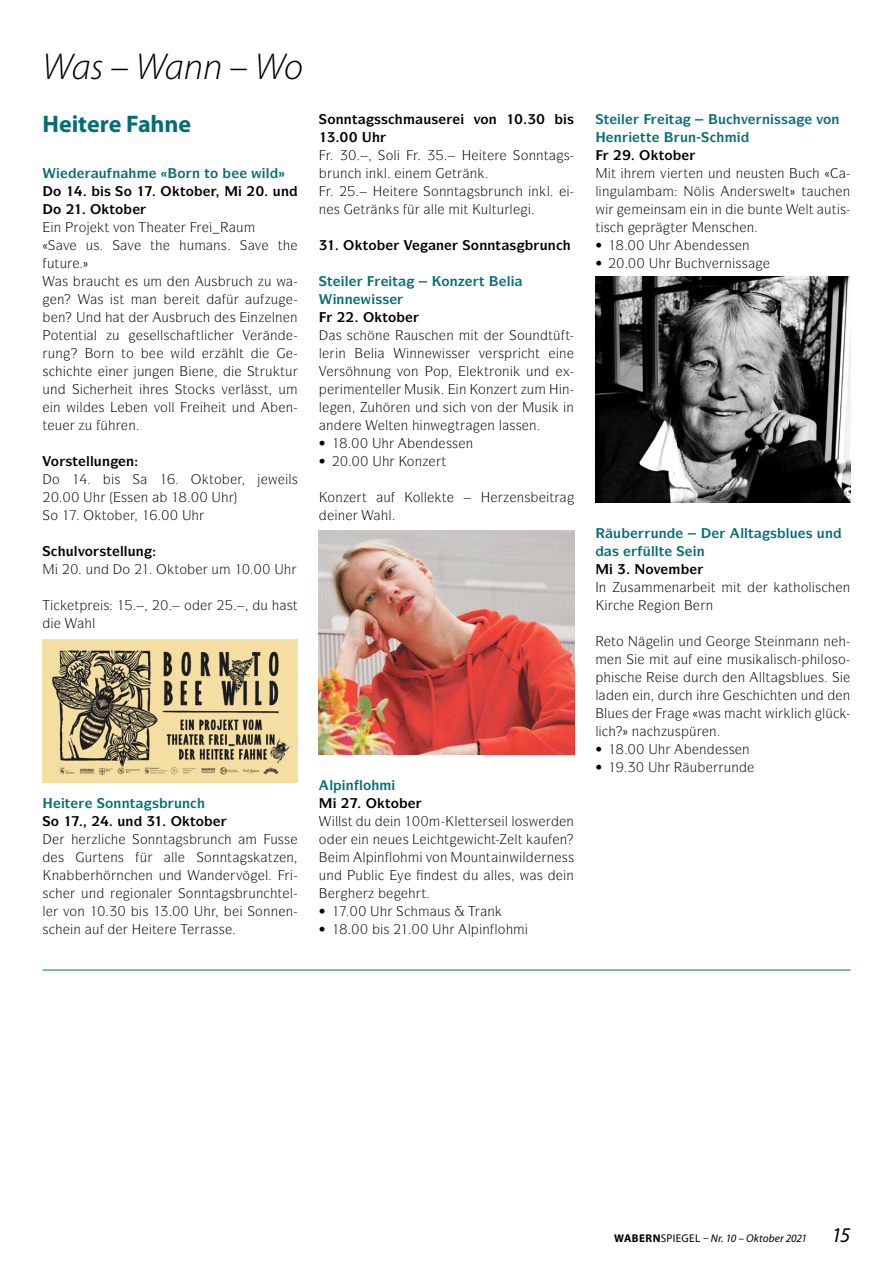
<style>
.page{position:relative;width:893px;height:1263px;background:#fff}
.page>*{position:absolute;margin:0;border:0;box-sizing:border-box;transform-origin:0 0}
.t1{font:italic 300 37.5px "Myriad Pro";letter-spacing:-.01em;color:#000}
.t2{font:700 24px "Myriad Pro";letter-spacing:-.005em;color:#036d75}
.t3{font:13.5px "ITC Symbol Std";color:#000}
.t4{font:700 13.5px "ITC Symbol Std";color:#036d75}
.t5{font:700 13.5px "ITC Symbol Std";color:#000}
.t6{font:italic 11.25px "Myriad Pro";letter-spacing:.01em;color:#000}
.s1{font-weight:700;font-style:normal}
.s2{font-style:normal}
.s3{font-size:21px}
</style>
<div class="page">
<img style="left:43px;top:639px;width:255px;height:144px">
<img style="left:595px;top:276px;width:255px;height:226px">
<img style="left:319px;top:530px;width:255px;height:224px">
<hr style="left:43px;top:970px;width:807px;height:1px;background:#036d75">
<h1 class="t1" style="left:43px;top:47px;width:262px">Was – Wann – Wo</h1>
<h2 class="t2" style="left:43px;top:110px;width:150px">Heitere Fahne</h2>
<p class="t4" style="left:178px;top:165px;width:42px">□ ■ ▼□</p>
<p class="t4" style="left:266px;top:165px;width:5px">●</p>
<p class="t3" style="left:104px;top:219px;width:32px">▼ ❖□■</p>
<p class="t3" style="left:63px;top:237px;width:38px">❖ ◆▲</p>
<p class="t3" style="left:187px;top:237px;width:42px">◆ ■▲</p>
<p class="t3" style="left:47px;top:255px;width:22px">◆▼◆</p>
<p class="t3" style="left:62px;top:273px;width:90px">▲ ◆ ▼ ▲ ◆</p>
<p class="t3" style="left:182px;top:273px;width:58px">■ ◆▲ ◆</p>
<p class="t3" style="left:57px;top:291px;width:9px">■</p>
<p class="t3" style="left:97px;top:291px;width:28px">▲ ▲▼</p>
<p class="t3" style="left:150px;top:291px;width:9px">■</p>
<p class="t3" style="left:162px;top:309px;width:36px">◆▲ ◆</p>
<p class="t3" style="left:230px;top:309px;width:69px">▲ ■ ●■■</p>
<p class="t3" style="left:51px;top:327px;width:71px">□▼ ■▼ ● ◆</p>
<p class="t3" style="left:143px;top:327px;width:28px">▲ ●●▲</p>
<p class="t3" style="left:270px;top:327px;width:9px">■</p>
<p class="t3" style="left:94px;top:345px;width:42px">□ ■ ▼□</p>
<p class="t3" style="left:184px;top:345px;width:5px">●</p>
<p class="t3" style="left:108px;top:363px;width:67px">■ ◆■ ■</p>
<p class="t3" style="left:199px;top:363px;width:9px">■</p>
<p class="t3" style="left:255px;top:363px;width:39px">▼◆▼◆</p>
<p class="t3" style="left:128px;top:381px;width:159px">▼ ▲ ▼□ ▲ ❖ ● ▲▲▼ ◆</p>
<p class="t3" style="left:53px;top:399px;width:53px">■ ● ▲</p>
<p class="t3" style="left:140px;top:399px;width:36px">■ ❖□●●</p>
<p class="t3" style="left:221px;top:399px;width:27px">▼ ◆■</p>
<p class="t3" style="left:286px;top:399px;width:9px">■</p>
<p class="t3" style="left:128px;top:417px;width:9px">■</p>
<p class="t5" style="left:51px;top:453px;width:85px">□ ▲▼ ●●◆■ ■</p>
<p class="t3" style="left:121px;top:489px;width:29px">▲▲ ■</p>
<p class="t5" style="left:66px;top:543px;width:80px">◆●❖□ ▲▼ ●●◆■</p>
<p class="t3" style="left:92px;top:615px;width:5px">●</p>
<p class="t3" style="left:260px;top:597px;width:39px">◆ ▲▼</p>
<p class="t5" style="left:327px;top:111px;width:62px">□■■▼ ▲▲</p>
<p class="t5" style="left:474px;top:111px;width:25px">❖□■</p>
<p class="t3" style="left:427px;top:147px;width:61px">✓ ★ ▼</p>
<p class="t3" style="left:521px;top:147px;width:50px">□■■▼ ▲</p>
<p class="t3" style="left:405px;top:165px;width:9px">■</p>
<p class="t3" style="left:431px;top:183px;width:79px">□■■▼ ▲ ◆■</p>
<p class="t3" style="left:360px;top:201px;width:79px">▼ ■▲ ✓ ●●</p>
<p class="t3" style="left:464px;top:201px;width:51px">▼ ◆●▼◆ ●</p>
<p class="t5" style="left:436px;top:236px;width:82px">■ □■■▼ ▲</p>
<p class="t3" style="left:375px;top:327px;width:51px">■ ◆▲</p>
<p class="t3" style="left:517px;top:327px;width:55px">□◆■ ▼✓ ▼</p>
<p class="t3" style="left:371px;top:345px;width:5px">●</p>
<p class="t3" style="left:339px;top:363px;width:103px">▲ ■◆■ ❖□■ □</p>
<p class="t3" style="left:466px;top:363px;width:77px">● ▼ □■ ◆■</p>
<p class="t3" style="left:362px;top:381px;width:28px">■▼ ●●</p>
<p class="t3" style="left:459px;top:381px;width:36px">■ □■</p>
<p class="t3" style="left:513px;top:381px;width:58px">▼ ◆ ★ ■</p>
<p class="t3" style="left:319px;top:399px;width:58px">● ■ ◆</p>
<p class="t3" style="left:403px;top:399px;width:47px">■ ◆■ ▲</p>
<p class="t3" style="left:471px;top:399px;width:23px">❖□■</p>
<p class="t3" style="left:566px;top:399px;width:9px">■</p>
<p class="t3" style="left:326px;top:417px;width:9px">■</p>
<p class="t3" style="left:385px;top:417px;width:47px">●▼ ■ ■</p>
<p class="t3" style="left:455px;top:417px;width:83px">▼ ■ ●▲▲■</p>
<p class="t3" style="left:319px;top:435px;width:8px">•</p>
<p class="t3" style="left:423px;top:435px;width:52px">■ ▲▲■</p>
<p class="t3" style="left:319px;top:453px;width:8px">•</p>
<p class="t3" style="left:413px;top:489px;width:35px">□●● ▼</p>
<p class="t3" style="left:481px;top:489px;width:51px">★ ■▲</p>
<p class="t3" style="left:338px;top:507px;width:9px">■</p>
<p class="t3" style="left:389px;top:507px;width:5px">●</p>
<p class="t4" style="left:105px;top:795px;width:86px">□■■▼ ▲ ◆■</p>
<p class="t5" style="left:100px;top:813px;width:57px">✔ ◆■ ✓</p>
<p class="t3" style="left:98px;top:831px;width:5px">●</p>
<p class="t3" style="left:140px;top:831px;width:79px">□■■▼ ▲ ◆■</p>
<p class="t3" style="left:270px;top:831px;width:21px">◆▲▲</p>
<p class="t3" style="left:58px;top:849px;width:91px">▲ ◆▼■▲ ✓</p>
<p class="t3" style="left:204px;top:849px;width:91px">□■■▼ ▲ ▼ ■</p>
<p class="t3" style="left:52px;top:867px;width:9px">■</p>
<p class="t3" style="left:116px;top:867px;width:59px">■ ■ ◆■</p>
<p class="t3" style="left:265px;top:867px;width:5px">●</p>
<p class="t3" style="left:134px;top:885px;width:27px">□■ ●</p>
<p class="t3" style="left:186px;top:885px;width:109px">□■■▼ ▲ ◆■ ▼ ●</p>
<p class="t3" style="left:43px;top:903px;width:44px">● ❖□■</p>
<p class="t3" style="left:109px;top:903px;width:61px">✓ ▲ ✓</p>
<p class="t3" style="left:255px;top:903px;width:39px">□■■ ■</p>
<p class="t3" style="left:43px;top:921px;width:59px">▲ ■ ◆</p>
<p class="t4" style="left:329px;top:776px;width:43px">● ■●□</p>
<p class="t3" style="left:335px;top:813px;width:38px">●●▲▼ ◆</p>
<p class="t3" style="left:393px;top:813px;width:9px">■</p>
<p class="t3" style="left:454px;top:813px;width:76px">● ▼▼ ▲ ● ●□▲</p>
<p class="t3" style="left:567px;top:813px;width:9px">■</p>
<p class="t3" style="left:362px;top:831px;width:49px">■ ■◆▲</p>
<p class="t3" style="left:491px;top:831px;width:33px">▼ ●▼</p>
<p class="t3" style="left:363px;top:849px;width:39px">● ■●□</p>
<p class="t3" style="left:426px;top:849px;width:102px">❖□■ □◆■▼ ■ ●</p>
<p class="t3" style="left:547px;top:849px;width:29px">■ ▲▲</p>
<p class="t3" style="left:424px;top:867px;width:89px">■ ▲▼ ◆ ●● ▲</p>
<p class="t3" style="left:319px;top:903px;width:8px">•</p>
<p class="t3" style="left:487px;top:903px;width:9px">■</p>
<p class="t3" style="left:319px;top:921px;width:8px">•</p>
<p class="t3" style="left:468px;top:921px;width:39px">● ■●□</p>
<p class="t4" style="left:718px;top:110px;width:71px">◆ ❖ ■▲▲</p>
<p class="t4" style="left:816px;top:110px;width:25px">❖□■</p>
<p class="t3" style="left:660px;top:165px;width:147px">❖ ▼■ ◆■ ■◆▲▼■ ◆</p>
<p class="t3" style="left:595px;top:183px;width:34px">●■ ◆●</p>
<p class="t3" style="left:702px;top:183px;width:37px">● ▲ ■</p>
<p class="t3" style="left:758px;top:183px;width:64px">▲ ●▼ ▼◆</p>
<p class="t3" style="left:843px;top:183px;width:9px">■</p>
<p class="t3" style="left:755px;top:201px;width:21px">◆■▼</p>
<p class="t3" style="left:806px;top:201px;width:42px">●▼ ◆▼ ▲</p>
<p class="t3" style="left:747px;top:219px;width:9px">■</p>
<p class="t3" style="left:595px;top:237px;width:8px">•</p>
<p class="t3" style="left:699px;top:237px;width:52px">■ ▲▲■</p>
<p class="t3" style="left:595px;top:255px;width:8px">•</p>
<p class="t3" style="left:684px;top:255px;width:66px">◆ ❖ ■▲▲</p>
<p class="t4" style="left:613px;top:524px;width:55px">◆ ◆■</p>
<p class="t4" style="left:740px;top:524px;width:94px">●●▼ ▲ ●◆ ▲ ◆■</p>
<p class="t4" style="left:612px;top:542px;width:54px">▲ ✓●●▼</p>
<p class="t4" style="left:697px;top:542px;width:10px">■</p>
<p class="t5" style="left:617px;top:560px;width:45px">✓ □❖</p>
<p class="t3" style="left:599px;top:579px;width:36px">■ ◆▲</p>
<p class="t3" style="left:788px;top:579px;width:35px">▼ □●▲</p>
<p class="t3" style="left:843px;top:579px;width:9px">■</p>
<p class="t3" style="left:706px;top:597px;width:9px">■</p>
<p class="t3" style="left:660px;top:633px;width:35px">●■ ◆■</p>
<p class="t3" style="left:723px;top:633px;width:64px">□ ▼ ■</p>
<p class="t3" style="left:804px;top:633px;width:28px">■■ ■</p>
<p class="t3" style="left:614px;top:651px;width:9px">■</p>
<p class="t3" style="left:708px;top:651px;width:46px">■ ◆▲</p>
<p class="t3" style="left:821px;top:651px;width:27px">●□▲□</p>
<p class="t3" style="left:738px;top:669px;width:88px">■ ●●▼ ▲ ●◆ ▲</p>
<p class="t3" style="left:595px;top:687px;width:80px">● ■ ■ ◆</p>
<p class="t3" style="left:740px;top:687px;width:78px">▲ ▼■ ◆■</p>
<p class="t3" style="left:843px;top:687px;width:9px">■</p>
<p class="t3" style="left:604px;top:705px;width:26px">●◆ ▲</p>
<p class="t3" style="left:595px;top:723px;width:5px">●</p>
<p class="t3" style="left:632px;top:723px;width:86px">■ ◆▲✓ ■</p>
<p class="t3" style="left:595px;top:741px;width:8px">•</p>
<p class="t3" style="left:699px;top:741px;width:52px">■ ▲▲■</p>
<p class="t3" style="left:690px;top:759px;width:51px">◆ ◆■</p>
<p class="t6" style="left:614px;top:1232px;width:238px"><span class="s1">WABERN</span><span class="s2">SPIEGEL –</span> Nr. 10 – Oktober 2021 <span class="s3">15</span></p>
</div>
